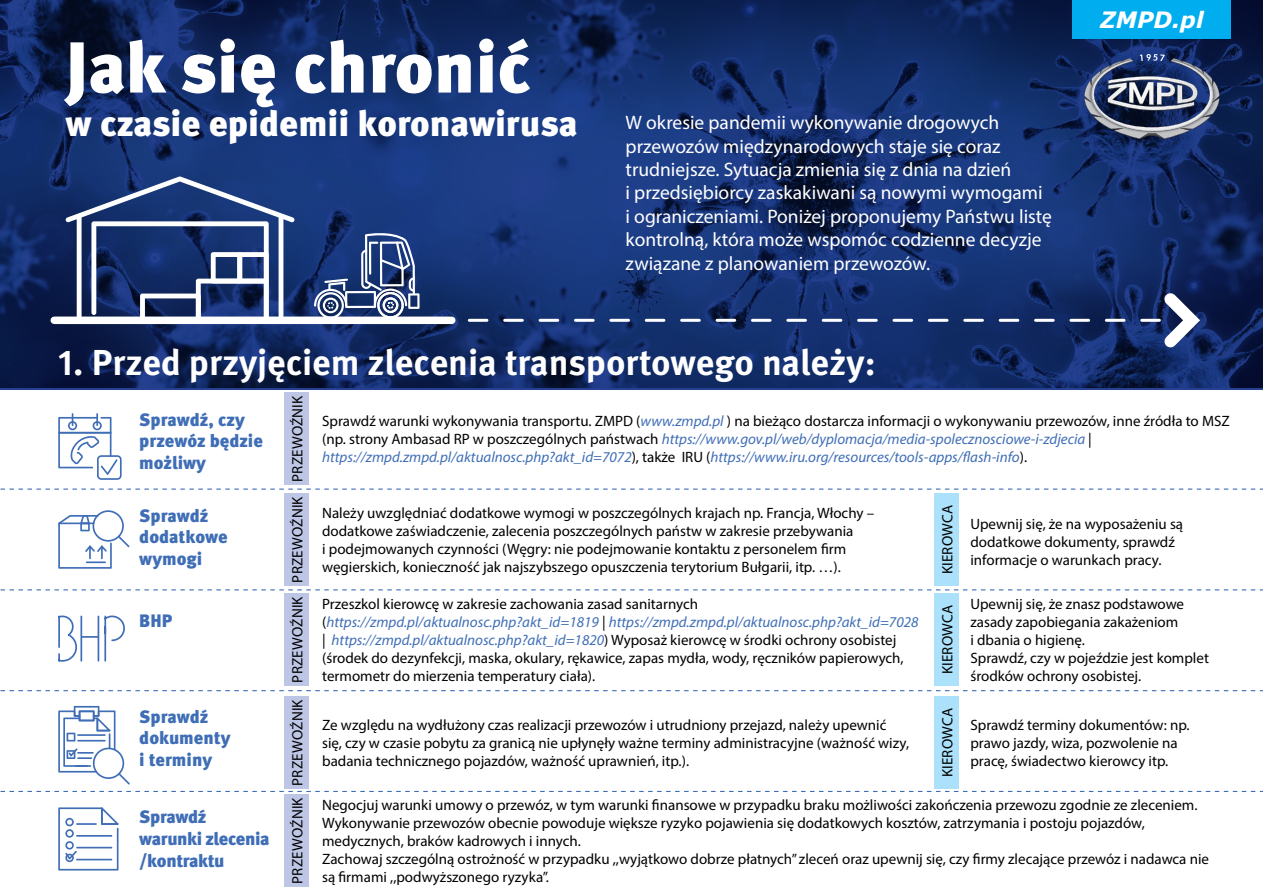
<style>
.page{position:relative;width:1263px;height:893px;background:#fff}
.page>*{position:absolute;margin:0;border:0;box-sizing:border-box;transform-origin:0 0}
.t1{font:900 72px "Meta Pro";color:#fff}
.t2{font:700 36px "Meta Pro";color:#fff}
.t3{font:900 36px "Meta Pro";color:#fff}
.t4{font:italic 700 22.5px "Verdana";color:#fff}
.t5{font:19.5px/23.4px "Myriad Pro";color:#fff}
.t6{font:900 18px/21.6px "Meta Pro";letter-spacing:-.005em;color:#3f6eb6}
.t7{font:900 18px/21.6px "Meta Pro";letter-spacing:-.025em;color:#3f6eb6}
.basic{font:15px/18px "Myriad Pro";color:#000}
.basic-2{font:italic 15px/18px "Myriad Pro";color:#3f6eb6}
.s1{font-style:normal;color:#000}
.s2{font-style:italic;color:#3f6eb6}
</style>
<div class="page">
<img style="left:0;top:0;width:1263px;height:388px">
<svg style="left:65px;top:176px;width:230px;height:141px;background:#395082"></svg>
<div style="left:54px;top:317px;width:398px;height:7px;background:#fff"></div>
<svg style="left:314px;top:230px;width:106px;height:87px"></svg>
<svg style="left:58px;top:413px;width:64px;height:67px"></svg>
<svg style="left:58px;top:510px;width:71px;height:59px"></svg>
<svg style="left:58px;top:615px;width:67px;height:47px"></svg>
<hr style="left:98px;top:616px;width:1px;height:45px;background:#3f6eb6">
<svg style="left:58px;top:807px;width:61px;height:63px"></svg>
<svg style="left:0;top:489px;width:1263px;height:1px"></svg>
<svg style="left:0;top:589px;width:1263px;height:1px"></svg>
<svg style="left:0;top:690px;width:1263px;height:1px"></svg>
<svg style="left:0;top:791px;width:1263px;height:1px"></svg>
<div style="left:285px;top:493px;width:24px;height:93px;background:#bdc6e5"></div>
<div style="left:935px;top:493px;width:24px;height:93px;background:#abe1fa"></div>
<div style="left:285px;top:593px;width:24px;height:93px;background:#bdc6e5"></div>
<div style="left:935px;top:593px;width:24px;height:93px;background:#abe1fa"></div>
<div style="left:285px;top:696px;width:24px;height:93px;background:#bdc6e5"></div>
<div style="left:935px;top:696px;width:24px;height:93px;background:#abe1fa"></div>
<div style="left:285px;top:794px;width:24px;height:93px;background:#bdc6e5"></div>
<div style="left:285px;top:393px;width:24px;height:92px;background:#bdc6e5"></div>
<svg style="left:1084px;top:54px;width:135px;height:85px;background:#4d5a7d"></svg>
<div style="left:1073px;top:0;width:158px;height:38px;background:#00aeef"></div>
<svg style="left:469px;top:282px;width:739px;height:76px;background:#1b346f"></svg>
<svg style="left:58px;top:706px;width:72px;height:78px"></svg>
<p class="t1" style="left:66px;top:10px;width:467px">Jak się chronić</p>
<p class="t3" style="left:66px;top:95px;width:513px">w czasie epidemii koronawirusa</p>
<p class="t5" style="left:626px;top:111px;width:428px">W okresie pandemii wykonywanie drogowych przewozów międzynarodowych staje się coraz trudniejsze. Sytuacja zmienia się z dnia na dzień<br>i przedsiębiorcy zaskakiwani są nowymi wymogami i ograniczeniami. Poniżej proponujemy Państwu listę kontrolną, która może wspomóc codzienne decyzje związane z planowaniem przewozów.</p>
<p class="t2" style="left:58px;top:335px;width:819px">1. Przed przyjęciem zlecenia transportowego należy:</p>
<p class="t4" style="left:1100px;top:4px;width:105px">ZMPD.pl</p>
<p class="t6" style="left:139px;top:408px;width:125px">Sprawdź, czy przewóz będzie możliwy</p>
<p class="t6" style="left:139px;top:504px;width:90px">Sprawdź dodatkowe wymogi</p>
<p class="t6" style="left:139px;top:609px;width:35px">BHP</p>
<p class="t6" style="left:139px;top:705px;width:93px">Sprawdź dokumenty i terminy</p>
<p class="t7" style="left:139px;top:805px;width:132px">Sprawdź warunki zlecenia /kontraktu</p>
<p class="basic" style="left:288px;top:482px;width:88px;rotate:-90deg">PRZEWOŹNIK</p>
<p class="basic-2" style="left:322px;top:412px;width:909px"><span class="s1">Sprawdź warunki wykonywania transportu. ZMPD (</span>www.zmpd.pl <span class="s1">) na bieżąco dostarcza informacji o wykonywaniu przewozów, inne źródła to MSZ (np. strony Ambasad RP w poszczególnych państwach</span> https://www.gov.pl/web/dyplomacja/media-spolecznosciowe-i-zdjecia <span class="s1">| </span>https://zmpd.zmpd.pl/aktualnosc.php?akt_id=7072<span class="s1">), także IRU (</span>https://www.iru.org/resources/tools-apps/flash-info<span class="s1">).</span></p>
<p class="basic" style="left:288px;top:583px;width:88px;rotate:-90deg">PRZEWOŹNIK</p>
<p class="basic" style="left:938px;top:574px;width:71px;rotate:-90deg">KIEROWCA</p>
<p class="basic" style="left:288px;top:683px;width:88px;rotate:-90deg">PRZEWOŹNIK</p>
<p class="basic" style="left:938px;top:674px;width:71px;rotate:-90deg">KIEROWCA</p>
<p class="basic" style="left:288px;top:786px;width:88px;rotate:-90deg">PRZEWOŹNIK</p>
<p class="basic" style="left:938px;top:777px;width:71px;rotate:-90deg">KIEROWCA</p>
<p class="basic" style="left:288px;top:884px;width:88px;rotate:-90deg">PRZEWOŹNIK</p>
<p class="basic" style="left:322px;top:504px;width:553px">Należy uwzględniać dodatkowe wymogi w poszczególnych krajach np. Francja, Włochy – dodatkowe zaświadczenie, zalecenia poszczególnych państw w zakresie przebywania<br>i podejmowanych czynności (Węgry: nie podejmowanie kontaktu z personelem firm węgierskich, konieczność jak najszybszego opuszczenia terytorium Bułgarii, itp. …).</p>
<p class="basic" style="left:322px;top:595px;width:598px">Przeszkol kierowcę w zakresie zachowania zasad sanitarnych (<span class="s2">https://zmpd.pl/aktualnosc.php?akt_id=1819</span> | <span class="s2">https://zmpd.zmpd.pl/aktualnosc.php?akt_id=7028 </span>| <span class="s2">https://zmpd.pl/aktualnosc.php?akt_id=1820</span>) Wyposaż kierowcę w środki ochrony osobistej (środek do dezynfekcji, maska, okulary, rękawice, zapas mydła, wody, ręczników papierowych, termometr do mierzenia temperatury ciała).</p>
<p class="basic" style="left:322px;top:716px;width:588px">Ze względu na wydłużony czas realizacji przewozów i utrudniony przejazd, należy upewnić się, czy w czasie pobytu za granicą nie upłynęły ważne terminy administracyjne (ważność wizy, badania technicznego pojazdów, ważność uprawnień, itp.).</p>
<p class="basic" style="left:970px;top:716px;width:221px">Sprawdź terminy dokumentów: np. prawo jazdy, wiza, pozwolenie na pracę, świadectwo kierowcy itp.</p>
<p class="basic" style="left:970px;top:514px;width:214px">Upewnij się, że na wyposażeniu są dodatkowe dokumenty, sprawdź informacje o warunkach pracy.</p>
<p class="basic" style="left:970px;top:595px;width:215px">Upewnij się, że znasz podstawowe zasady zapobiegania zakażeniom i dbania o higienę.</p>
<p class="basic" style="left:970px;top:649px;width:240px">Sprawdź, czy w pojeździe jest komplet środków ochrony osobistej.</p>
<p class="basic" style="left:322px;top:796px;width:877px">Negocjuj warunki umowy o przewóz, w tym warunki finansowe w przypadku braku możliwości zakończenia przewozu zgodnie ze zleceniem.<br>Wykonywanie przewozów obecnie powoduje większe ryzyko pojawienia się dodatkowych kosztów, zatrzymania i postoju pojazdów, medycznych, braków kadrowych i innych.</p>
<p class="basic" style="left:322px;top:850px;width:888px">Zachowaj szczególną ostrożność w przypadku ,,wyjątkowo dobrze płatnych” zleceń oraz upewnij się, czy firmy zlecające przewóz i nadawca nie są firmami ,,podwyższonego ryzyka”.</p>
</div>
